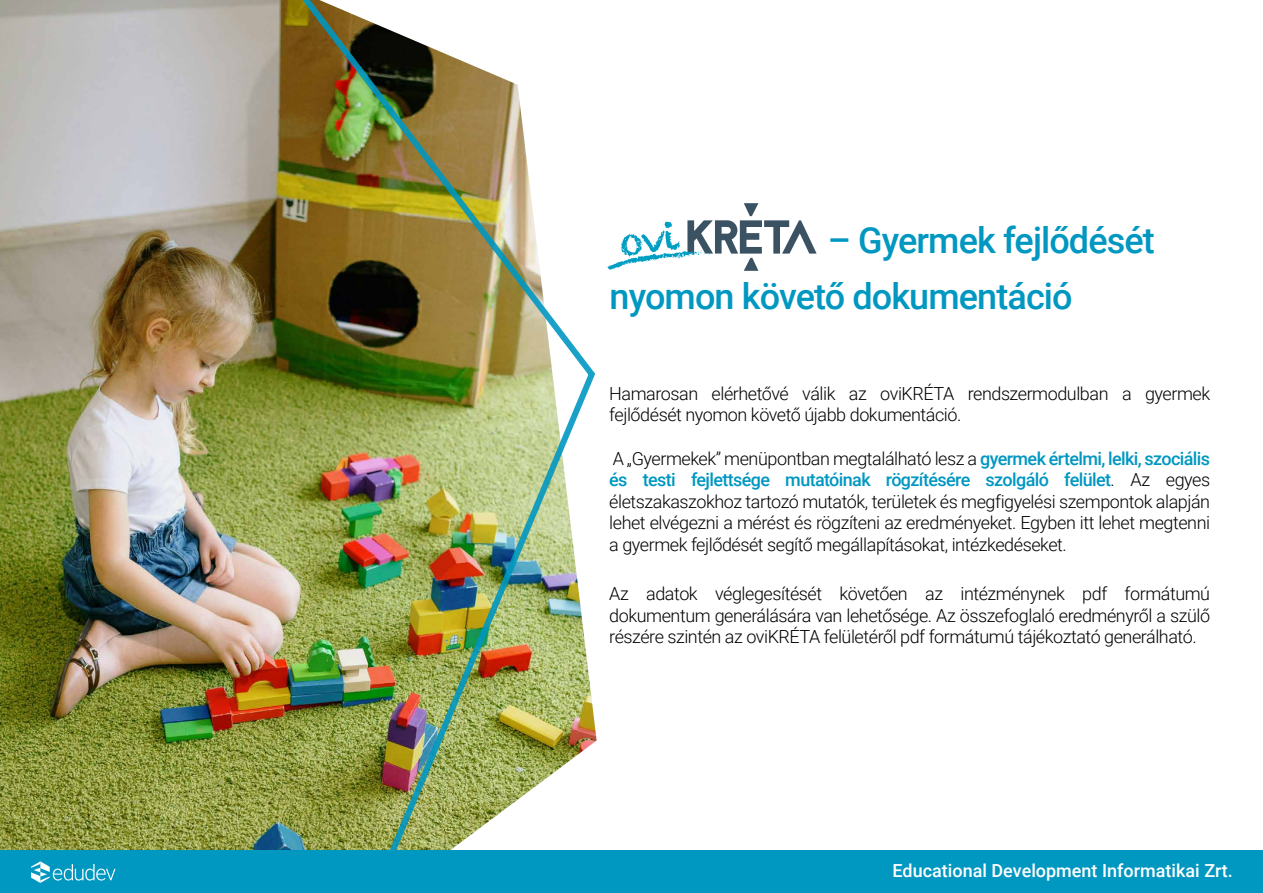
<style>
.page{position:relative;width:1263px;height:893px;background:#fff}
.page>*{position:absolute;margin:0;border:0;box-sizing:border-box;transform-origin:0 0}
.t1{font:500 36px/55.5px "Roboto";letter-spacing:-.025em;color:#0097c1}
.t2{font:300 18px/21.6px "Roboto";letter-spacing:-.025em;color:#000;text-align:justify}
.t3{font:500 18px "Roboto";color:#fff}
.s1{font-weight:500;color:#0097c1}
</style>
<div class="page">
<img style="left:0;top:0;width:595px;height:850px">
<div style="left:0;top:850px;width:1263px;height:43px;background:#0097c1"></div>
<svg style="left:31px;top:861px;width:85px;height:22px"></svg>
<svg style="left:607px;top:203px;width:210px;height:68px"></svg>
<h1 class="t1" style="left:609px;top:211px;width:547px;text-indent:218px">– Gyermek fejlődését nyomon követő dokumentáció</h1>
<p class="t2" style="left:609px;top:382px;width:602px">Hamarosan elérhetővé válik az oviKRÉTA rendszermodulban a gyermek fejlődését nyomon követő újabb dokumentáció.</p>
<p class="t2" style="left:609px;top:447px;width:602px">A „Gyermekek” menüpontban megtalálható lesz a <span class="s1">gyermek értelmi, lelki, szociális és testi fejlettsége mutatóinak rögzítésére szolgáló felület</span>. Az egyes életszakaszokhoz tartozó mutatók, területek és megfigyelési szempontok alapján lehet elvégezni a mérést és rögzíteni az eredményeket. Egyben itt lehet megtenni a gyermek fejlődését segítő megállapításokat, intézkedéseket.</p>
<p class="t2" style="left:609px;top:582px;width:602px">Az adatok véglegesítését követően az intézménynek pdf formátumú dokumentum generálására van lehetősége. Az összefoglaló eredményről a szülő részére szintén az oviKRÉTA felületéről pdf formátumú tájékoztató generálható.</p>
<p class="t3" style="left:892px;top:858px;width:342px">Educational Development Informatikai Zrt.</p>
</div>
